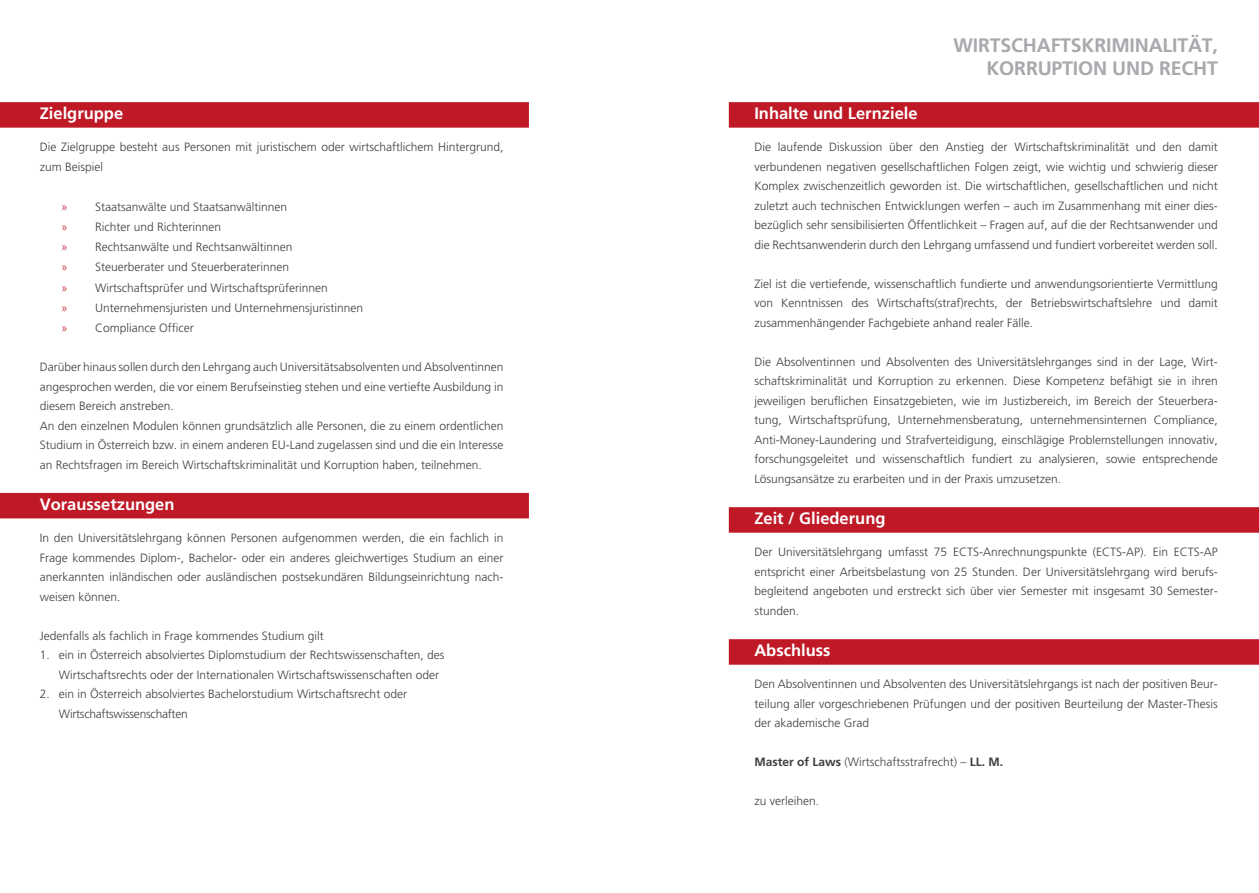
<style>
.page{position:relative;width:1259px;height:893px;background:#fff}
.page>*{position:absolute;margin:0;border:0;box-sizing:border-box;transform-origin:0 0}
.t1{font:700 19.5px/23.5px "Frutiger";letter-spacing:-.01em;color:#a8a9ad;text-align:right}
.t2{font:700 16.5px "Frutiger";color:#fff}
.t3{font:300 12px/19.5px "Frutiger";color:#3e3e3f;text-align:justify}
.s1{color:#bf1926}
.s2{font-weight:700}
</style>
<div class="page">
<div style="left:0;top:102px;width:529px;height:26px;background:#bf1926"></div>
<div style="left:0;top:493px;width:529px;height:25px;background:#bf1926"></div>
<div style="left:729px;top:102px;width:530px;height:26px;background:#bf1926"></div>
<div style="left:729px;top:507px;width:530px;height:26px;background:#bf1926"></div>
<div style="left:729px;top:639px;width:530px;height:26px;background:#bf1926"></div>
<h2 class="t2" style="left:40px;top:104px;width:85px">Zielgruppe</h2>
<p class="t3" style="left:40px;top:137px;width:465px">Die Zielgruppe besteht aus Personen mit juristischem oder wirtschaftlichem Hintergrund, zum Beispiel</p>
<p class="t3" style="left:61px;top:196px;width:304px;line-height:20.2px;text-align:left"><span class="s1">»</span> Staatsanwälte und Staatsanwältinnen<br><span class="s1">»</span> Richter und Richterinnen<br><span class="s1">»</span> Rechtsanwälte und Rechtsanwältinnen<br><span class="s1">»</span> Steuerberater und Steuerberaterinnen<br><span class="s1">»</span> Wirtschaftsprüfer und Wirtschaftsprüferinnen<br><span class="s1">»</span> Unternehmensjuristen und Unternehmensjuristinnen <span class="s1">»</span> Compliance Officer</p>
<p class="t3" style="left:40px;top:357px;width:465px;text-align:left">Darüber hinaus sollen durch den Lehrgang auch Universitätsabsolventen und Absolventinnen angesprochen werden, die vor einem Berufseinstieg stehen und eine vertiefte Ausbildung in diesem Bereich anstreben.<br>An den einzelnen Modulen können grundsätzlich alle Personen, die zu einem ordentlichen Studium in Österreich bzw. in einem anderen EU-Land zugelassen sind und die ein Interesse an Rechtsfragen im Bereich Wirtschaftskriminalität und Korruption haben, teilnehmen.</p>
<h2 class="t2" style="left:40px;top:494px;width:136px">Voraussetzungen</h2>
<p class="t3" style="left:40px;top:528px;width:465px">In den Universitätslehrgang können Personen aufgenommen werden, die ein fachlich in Frage kommendes Diplom-, Bachelor- oder ein anderes gleichwertiges Studium an einer anerkannten inländischen oder ausländischen postsekundären Bildungseinrichtung nach&shy;weisen können.</p>
<p class="t3" style="left:40px;top:626px;width:286px">Jedenfalls als fachlich in Frage kommendes Studium gilt</p>
<p class="t3" style="left:59px;top:645px;width:387px;text-indent:-19px">1. ein in Österreich absolviertes Diplomstudium der Rechtswissenschaften, des<br>Wirtschaftsrechts oder der Internationalen Wirtschaftswissenschaften oder</p>
<p class="t3" style="left:59px;top:684px;width:349px;text-indent:-19px">2. ein in Österreich absolviertes Bachelorstudium Wirtschaftsrecht oder<br>Wirtschaftswissenschaften</p>
<h1 class="t1" style="left:953px;top:33px;width:266px">WIRTSCHAFTSKRIMINALITÄT,<br>KORRUPTION UND RECHT</h1>
<h2 class="t2" style="left:754px;top:104px;width:165px">Inhalte und Lernziele</h2>
<p class="t3" style="left:754px;top:137px;width:465px">Die laufende Diskussion über den Anstieg der Wirtschaftskriminalität und den damit verbundenen negativen gesellschaftlichen Folgen zeigt, wie wichtig und schwierig dieser Komplex zwischenzeitlich geworden ist. Die wirtschaftlichen, gesellschaftlichen und nicht zuletzt auch technischen Entwicklungen werfen – auch im Zusammenhang mit einer dies&shy;bezüglich sehr sensibilisierten Öffentlichkeit – Fragen auf, auf die der Rechtsanwender und die Rechtsanwenderin durch den Lehrgang umfassend und fundiert vorbereitet werden soll.</p>
<p class="t3" style="left:754px;top:274px;width:465px">Ziel ist die vertiefende, wissenschaftlich fundierte und anwendungsorientierte Vermittlung von Kenntnissen des Wirtschafts(straf)rechts, der Betriebswirtschaftslehre und damit zusammenhängender Fachgebiete anhand realer Fälle.</p>
<p class="t3" style="left:754px;top:352px;width:465px">Die Absolventinnen und Absolventen des Universitätslehrganges sind in der Lage, Wirt&shy;schaftskriminalität und Korruption zu erkennen. Diese Kompetenz befähigt sie in ihren jeweiligen beruflichen Einsatzgebieten, wie im Justizbereich, im Bereich der Steuerbera&shy;tung, Wirtschaftsprüfung, Unternehmensberatung, unternehmensinternen Compliance, Anti-Money-Laundering und Strafverteidigung, einschlägige Problemstellungen innovativ, forschungsgeleitet und wissenschaftlich fundiert zu analysieren, sowie entsprechende Lösungsansätze zu erarbeiten und in der Praxis umzusetzen.</p>
<h2 class="t2" style="left:754px;top:509px;width:133px">Zeit / Gliederung</h2>
<p class="t3" style="left:754px;top:542px;width:465px">Der Universitätslehrgang umfasst 75 ECTS-Anrechnungspunkte (ECTS-AP). Ein ECTS-AP entspricht einer Arbeitsbelastung von 25 Stunden. Der Universitätslehrgang wird berufs&shy;begleitend angeboten und erstreckt sich über vier Semester mit insgesamt 30 Semester&shy;stunden.</p>
<h2 class="t2" style="left:754px;top:641px;width:78px">Abschluss</h2>
<p class="t3" style="left:754px;top:674px;width:465px">Den Absolventinnen und Absolventen des Universitätslehrgangs ist nach der positiven Beur&shy;teilung aller vorgeschriebenen Prüfungen und der positiven Beurteilung der Master-Thesis der akademische Grad</p>
<p class="t3" style="left:754px;top:752px;width:250px"><span class="s2">Master of Laws</span> (Wirtschaftsstrafrecht) – <span class="s2">LL. M.</span></p>
<p class="t3" style="left:754px;top:791px;width:66px">zu verleihen.</p>
</div>
